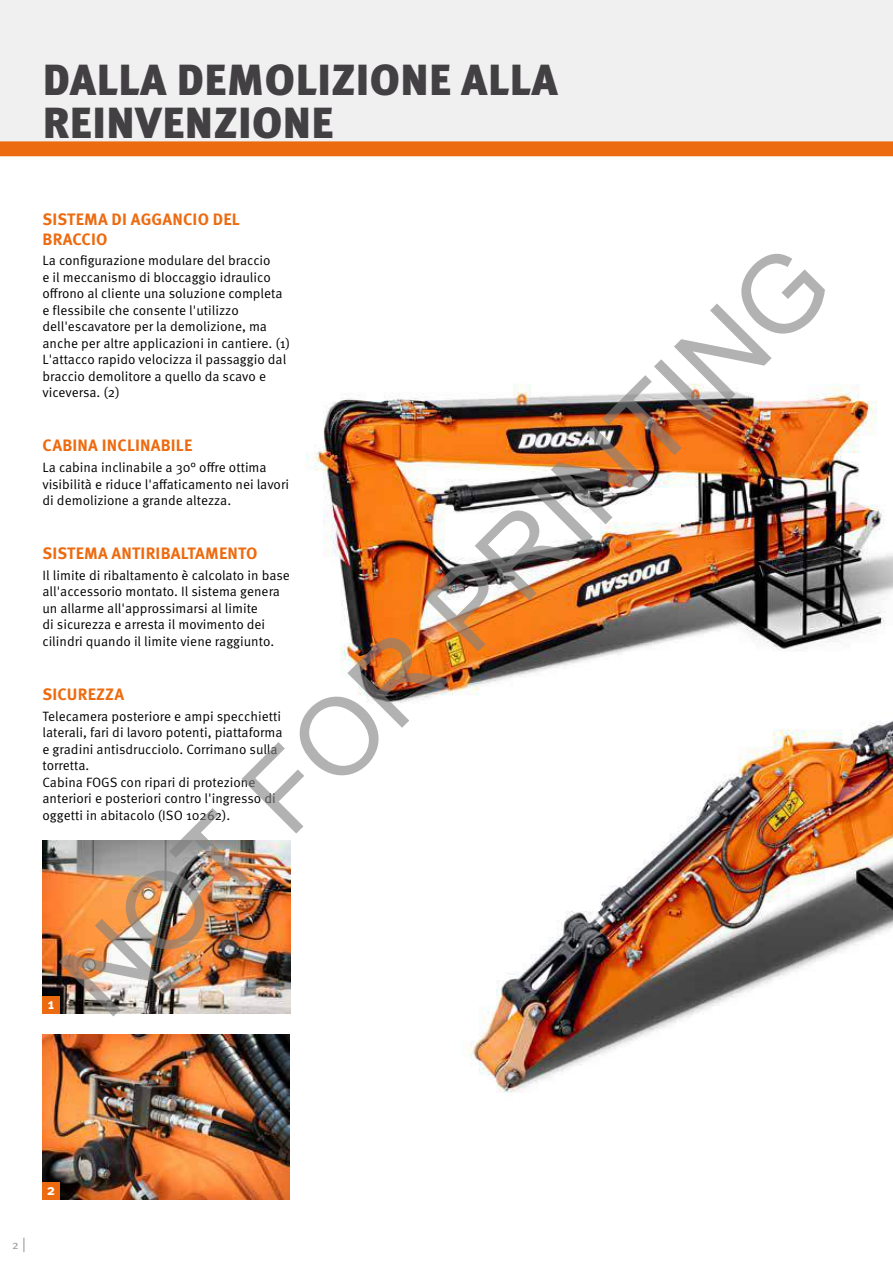
<style>
.page{position:relative;width:893px;height:1263px;background:#fff}
.page>*{position:absolute;margin:0;border:0;box-sizing:border-box;transform-origin:0 0}
.t1{font:108px "Arial";color:rgb(128 128 128/.6)}
.t2{font:900 43.5px/43.5px "Meta Pro";letter-spacing:.01em;color:#424042}
.t3{font:700 16.5px/19.5px "Meta Pro";letter-spacing:.01em;color:#ed6b10}
.t4{font:700 15px "Meta Pro";color:#fff}
.t5{font:13.5px/16.5px "Meta Pro Norm";color:#000}
.t6{font:12px "Meta Pro Norm";color:#979396}
.s1{font-size:15px}
</style>
<div class="page">
<img style="left:134px;top:383px;width:759px;height:710px">
<img style="left:43px;top:1034px;width:247px;height:165px">
<img style="left:43px;top:841px;width:248px;height:172px">
<div style="left:0;top:0;width:893px;height:141px;background:#f0f0f0"></div>
<div style="left:0;top:141px;width:893px;height:15px;background:#ed6b10"></div>
<div style="left:43px;top:996px;width:17px;height:17px;background:#ed6b10"></div>
<div style="left:43px;top:1182px;width:17px;height:17px;background:#ed6b10"></div>
<h2 class="t2" style="left:43px;top:56px;width:516px">DALLA DEMOLIZIONE ALLA<br>REINVENZIONE</h2>
<p class="t3" style="left:43px;top:209px;width:199px">SISTEMA DI AGGANCIO DEL<br>BRACCIO</p>
<p class="t5" style="left:43px;top:251px;width:249px">La configurazione modulare del braccio<br>e il meccanismo di bloccaggio idraulico offrono al cliente una soluzione completa e flessibile che consente l'utilizzo dell'escavatore per la demolizione, ma anche per altre applicazioni in cantiere. (1)<br>L'attacco rapido velocizza il passaggio dal braccio demolitore a quello da scavo e viceversa. (2)</p>
<h1 class="t1" style="left:28px;top:943px;width:1033px;rotate:-45deg">NOT FOR PRINTING</h1>
<p class="t3" style="left:43px;top:435px;width:151px">CABINA INCLINABILE</p>
<p class="t5" style="left:43px;top:458px;width:248px">La cabina inclinabile a 30° offre ottima visibilità e riduce l'affaticamento nei lavori di demolizione a grande altezza.</p>
<p class="t3" style="left:43px;top:543px;width:217px">SISTEMA ANTIRIBALTAMENTO</p>
<p class="t5" style="left:43px;top:566px;width:249px">Il limite di ribaltamento è calcolato in base all'accessorio montato. Il sistema genera un allarme all'approssimarsi al limite<br>di sicurezza e arresta il movimento dei cilindri quando il limite viene raggiunto.</p>
<p class="t3" style="left:43px;top:683px;width:83px">SICUREZZA</p>
<p class="t5" style="left:43px;top:707px;width:241px">Telecamera posteriore e ampi specchietti laterali, fari di lavoro potenti, piattaforma e gradini antisdrucciolo. Corrimano sulla torretta.<br>Cabina FOGS con ripari di protezione anteriori e posteriori contro l'ingresso di oggetti in abitacolo (ISO 10262).</p>
<p class="t4" style="left:48px;top:991px;width:8px">1</p>
<p class="t6" style="left:12px;top:1235px;width:15px">2 <span class="s1">|</span></p>
<p class="t4" style="left:47px;top:1178px;width:10px">2</p>
</div>
